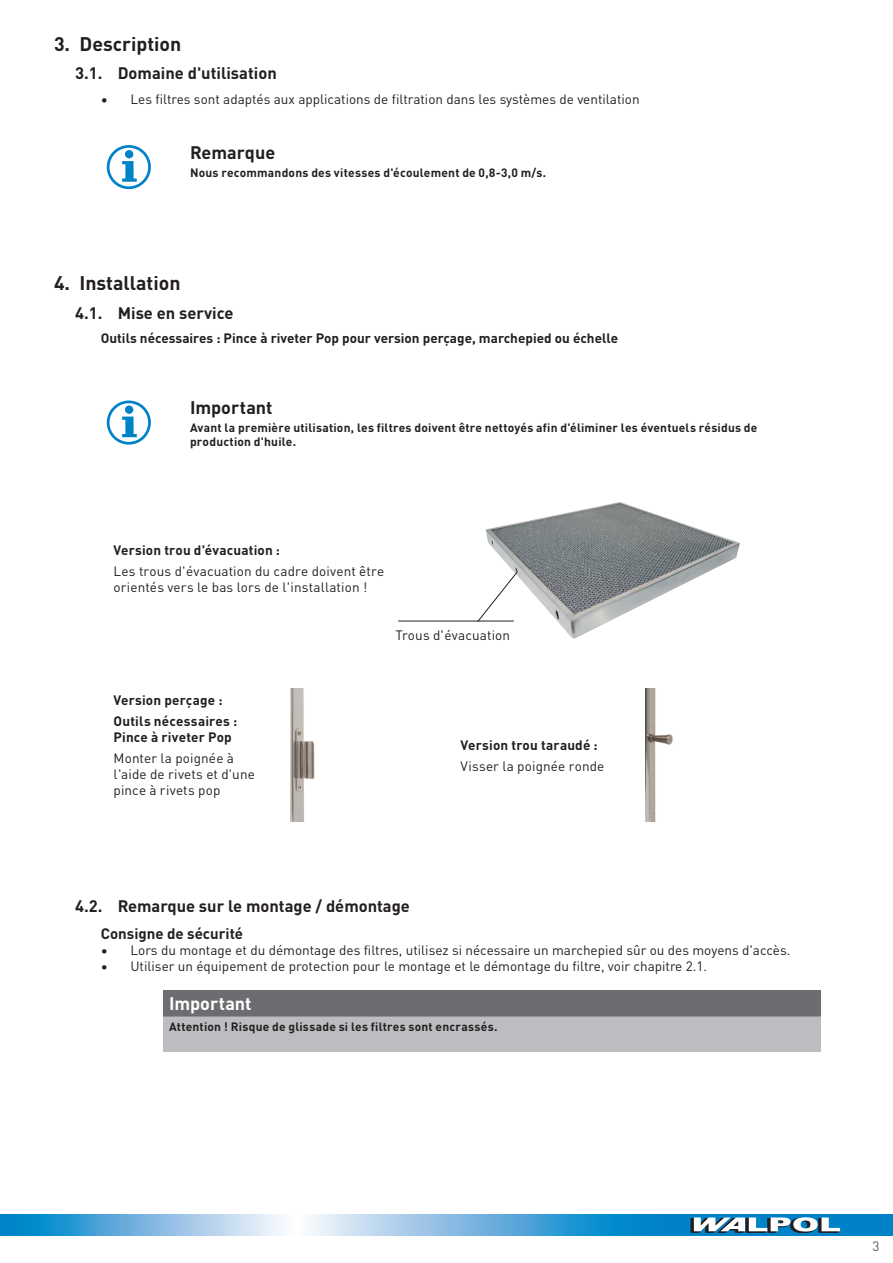
<style>
.page{position:relative;width:893px;height:1263px;background:#fff}
.page>*{position:absolute;margin:0;border:0;box-sizing:border-box;transform-origin:0 0}
.t1{font:700 19.5px "DIN Pro";color:#231f20}
.t2{font:700 18px "DIN Pro";color:#231f20}
.t3{font:700 18px "DIN Pro";color:#fff}
.t4{font:700 16.5px "DIN Pro";color:#231f20}
.t5{font:700 15px "DIN Pro";color:#231f20}
.t6{font:13.5px/16.2px "DIN Pro";color:#231f20}
.t7{font:700 13.5px/20.4px "DIN Pro";letter-spacing:.01em;color:#231f20}
.t8{font:13.5px "DIN Pro";color:#57585a}
.t9{font:700 12px/13.5px "DIN Pro";letter-spacing:.015em;color:#231f20}
</style>
<div class="page">
<svg style="left:0;top:1214px;width:893px;height:21px;background:#63afdd"></svg>
<svg style="left:690px;top:1217px;width:150px;height:16px"></svg>
<svg style="left:107px;top:145px;width:44px;height:44px"></svg>
<svg style="left:107px;top:400px;width:44px;height:45px"></svg>
<img style="left:486px;top:502px;width:254px;height:137px">
<img style="left:290px;top:689px;width:25px;height:133px">
<img style="left:645px;top:689px;width:28px;height:133px">
<div style="left:163px;top:990px;width:658px;height:26px;background:#6c6d70"></div>
<div style="left:163px;top:1016px;width:658px;height:36px;background:#bcbdc0"></div>
<hr style="left:398px;top:621px;width:116px;height:1px;background:#231f20">
<svg style="left:477px;top:572px;width:41px;height:50px"></svg>
<h1 class="t1" style="left:54px;top:29px;width:129px">3. Description</h1>
<p class="t4" style="left:75px;top:60px;width:203px">3.1. Domaine d'utilisation</p>
<p class="t6" style="left:101px;top:90px;width:540px">• Les filtres sont adaptés aux applications de filtration dans les systèmes de ventilation</p>
<h2 class="t2" style="left:190px;top:138px;width:87px">Remarque</h2>
<p class="t9" style="left:190px;top:165px;width:358px">Nous recommandons des vitesses d'écoulement de 0,8-3,0 m/s.</p>
<h1 class="t1" style="left:54px;top:268px;width:128px">4. Installation</h1>
<p class="t4" style="left:75px;top:300px;width:160px">4.1. Mise en service</p>
<p class="t7" style="left:101px;top:327px;width:519px">Outils nécessaires : Pince à riveter Pop pour version perçage, marchepied ou échelle</p>
<h2 class="t2" style="left:190px;top:394px;width:84px">Important</h2>
<p class="t9" style="left:190px;top:420px;width:569px">Avant la première utilisation, les filtres doivent être nettoyés afin d'éliminer les éventuels résidus de production d'huile.</p>
<p class="t7" style="left:114px;top:539px;width:168px">Version trou d'évacuation :</p>
<p class="t6" style="left:114px;top:562px;width:272px">Les trous d'évacuation du cadre doivent être orientés vers le bas lors de l'installation !</p>
<p class="t6" style="left:395px;top:626px;width:116px">Trous d'évacuation</p>
<p class="t7" style="left:114px;top:689px;width:125px">Version perçage :<br>Outils nécessaires :</p>
<p class="t7" style="left:114px;top:726px;width:120px">Pince à riveter Pop</p>
<p class="t6" style="left:114px;top:749px;width:143px">Monter la poignée à l'aide de rivets et d'une pince à rivets pop</p>
<p class="t7" style="left:461px;top:734px;width:139px">Version trou taraudé :</p>
<p class="t6" style="left:461px;top:757px;width:145px">Visser la poignée ronde</p>
<p class="t4" style="left:75px;top:893px;width:336px">4.2. Remarque sur le montage / démontage</p>
<p class="t5" style="left:101px;top:921px;width:144px">Consigne de sécurité</p>
<p class="t6" style="left:101px;top:941px;width:691px">• Lors du montage et du démontage des filtres, utilisez si nécessaire un marchepied sûr ou des moyens d'accès.</p>
<p class="t6" style="left:101px;top:957px;width:608px">• Utiliser un équipement de protection pour le montage et le démontage du filtre, voir chapitre 2.1.</p>
<h2 class="t3" style="left:169px;top:989px;width:84px">Important</h2>
<p class="t9" style="left:169px;top:1019px;width:330px">Attention ! Risque de glissade si les filtres sont encrassés.</p>
<p class="t8" style="left:873px;top:1236px;width:9px">3</p>
</div>
